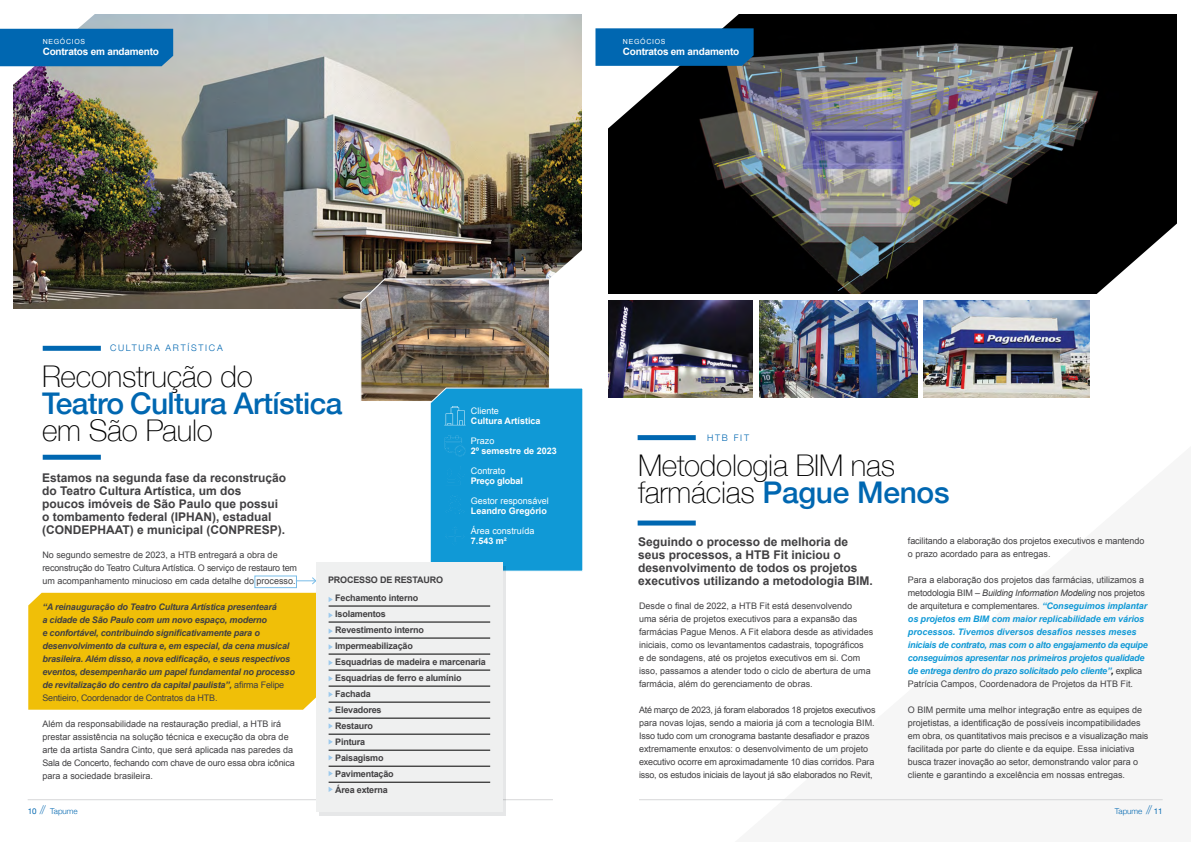
<style>
.page{position:relative;width:1191px;height:842px;background:#fff}
.page>*{position:absolute;margin:0;border:0;box-sizing:border-box;transform-origin:0 0}
.t1{font:100 29.9px/27.1px "Helvetica Neue";letter-spacing:-.01em;color:#000}
.t2{font:500 29.9px "Helvetica Neue";letter-spacing:-.02em;color:#0067b1}
.t3{font:700 12px/13px "Arial";color:#414042}
.t4{font:700 10px "Arial";letter-spacing:-.02em;color:#fff}
.t5{font:9px/13px "Arial";color:#414042}
.t6{font:italic 700 9px/13px "Arial";letter-spacing:-.03em;color:#1099d6}
.t7{font:italic 700 9px/13px "Arial";letter-spacing:-.02em;color:#414042}
.t8{font:9px/13px "Arial";letter-spacing:-.02em;color:#414042}
.t9{font:700 9px/16px "Arial";letter-spacing:-.02em;color:#414042}
.t10{font:700 9px "Arial";color:#fff}
.t11{font:9px "Arial";color:#fff}
.t12{font:300 9px "Helvetica Neue";letter-spacing:.19em;color:#0067b1}
.t13{font:700 9px "Arial";letter-spacing:-.02em;color:#fff}
.t14{font:300 8px "Helvetica Neue";color:#0067b1}
.t15{font:7px "Arial";letter-spacing:.1em;color:#fff}
.s1{font-weight:400;font-style:normal}
.s2{font-weight:400}
.s3{font-weight:100;font-size:12px}
.s4{font-weight:500;color:#0067b1}
.s5{font-weight:400;font-style:normal;color:#414042}
.s6{font-weight:400;color:#414042}
.s7{color:#000}
</style>
<div class="page">
<hr style="left:28px;top:799px;width:525px;height:1px;background:#d6d7d8">
<img style="left:608px;top:14px;width:568px;height:280px">
<svg style="left:1052px;top:211px;width:125px;height:122px"></svg>
<img style="left:608px;top:300px;width:144px;height:98px">
<img style="left:759px;top:300px;width:158px;height:98px">
<img style="left:923px;top:300px;width:166px;height:98px">
<img style="left:13px;top:15px;width:569px;height:293px">
<svg style="left:0;top:14px;width:173px;height:82px;background:#6895b9"></svg>
<hr style="left:639px;top:799px;width:523px;height:1px;background:#d6d7d8">
<svg style="left:595px;top:14px;width:160px;height:125px"></svg>
<div style="left:637px;top:435px;width:58px;height:5px;background:#0067b1"></div>
<div style="left:637px;top:520px;width:58px;height:5px;background:#0067b1"></div>
<div style="left:43px;top:346px;width:58px;height:5px;background:#0067b1"></div>
<div style="left:43px;top:455px;width:58px;height:5px;background:#0067b1"></div>
<div style="left:255px;top:576px;width:42px;height:12px;border:1px solid #79bde8"></div>
<svg style="left:296px;top:577px;width:20px;height:8px"></svg>
<img style="left:360px;top:238px;width:223px;height:334px">
<div style="left:319px;top:566px;width:187px;height:249px;background:#e6e7e8"></div>
<div style="left:316px;top:562px;width:187px;height:250px;background:#eff0f0"></div>
<hr style="left:328px;top:606px;width:162px;height:1px;background:#000">
<hr style="left:328px;top:670px;width:162px;height:1px;background:#000">
<hr style="left:328px;top:734px;width:162px;height:1px;background:#000">
<hr style="left:328px;top:638px;width:162px;height:1px;background:#000">
<hr style="left:328px;top:702px;width:162px;height:1px;background:#000">
<hr style="left:328px;top:766px;width:162px;height:1px;background:#000">
<hr style="left:328px;top:622px;width:162px;height:1px;background:#000">
<hr style="left:328px;top:686px;width:162px;height:1px;background:#000">
<hr style="left:328px;top:750px;width:162px;height:1px;background:#000">
<hr style="left:328px;top:654px;width:162px;height:1px;background:#000">
<hr style="left:328px;top:718px;width:162px;height:1px;background:#000">
<hr style="left:328px;top:782px;width:162px;height:1px;background:#000">
<svg style="left:328px;top:723px;width:5px;height:6px"></svg>
<svg style="left:328px;top:739px;width:5px;height:5px"></svg>
<svg style="left:328px;top:755px;width:5px;height:5px"></svg>
<svg style="left:28px;top:593px;width:305px;height:120px;background:#f0c31c"></svg>
<svg style="left:328px;top:771px;width:5px;height:5px"></svg>
<svg style="left:328px;top:787px;width:5px;height:5px"></svg>
<p class="t15" style="left:43px;top:37px;width:44px">NEGÓCIOS</p>
<p class="t4" style="left:43px;top:45px;width:118px">Contratos em andamento</p>
<p class="t15" style="left:623px;top:37px;width:44px">NEGÓCIOS</p>
<p class="t4" style="left:623px;top:44px;width:118px">Contratos em andamento</p>
<p class="t12" style="left:110px;top:341px;width:114px">CULTURA ARTÍSTICA</p>
<h1 class="t1" style="left:42px;top:361px;width:212px">Reconstrução do</h1>
<h1 class="t2" style="left:42px;top:379px;width:302px">Teatro Cultura Artística</h1>
<h1 class="t1" style="left:42px;top:416px;width:172px">em São Paulo</h1>
<h2 class="t3" style="left:42px;top:472px;width:246px">Estamos na segunda fase da reconstrução do Teatro Cultura Artística, um dos poucos imóveis de São Paulo que possui o tombamento federal (IPHAN), estadual (CONDEPHAAT) e municipal (CONPRESP).</h2>
<p class="t11" style="left:471px;top:405px;width:30px">Cliente</p>
<p class="t10" style="left:471px;top:415px;width:71px">Cultura Artística</p>
<p class="t11" style="left:471px;top:435px;width:25px">Prazo</p>
<p class="t10" style="left:471px;top:445px;width:87px">2º semestre de 2023</p>
<p class="t11" style="left:471px;top:465px;width:36px">Contrato</p>
<p class="t13" style="left:471px;top:475px;width:54px">Preço global</p>
<p class="t11" style="left:471px;top:495px;width:80px">Gestor responsável</p>
<p class="t10" style="left:471px;top:505px;width:78px">Leandro Gregório</p>
<p class="t11" style="left:471px;top:525px;width:65px">Área construída</p>
<p class="t10" style="left:471px;top:535px;width:38px">7.543 m²</p>
<p class="t5" style="left:42px;top:548px;width:256px">No segundo semestre de 2023, a HTB entregará a obra de reconstrução do Teatro Cultura Artística. O serviço de restauro tem um acompanhamento minucioso em cada detalhe do processo.</p>
<p class="t7" style="left:42px;top:601px;width:254px">“A reinauguração do Teatro Cultura Artística presenteará<br>a cidade de São Paulo com um novo espaço, moderno<br>e confortável, contribuindo significativamente para o desenvolvimento da cultura e, em especial, da cena musical brasileira. Além disso, a nova edificação, e seus respectivos eventos, desempenharão um papel fundamental no processo de revitalização do centro da capital paulista”, <span class="s1">afirma Felipe Sentieiro, Coordenador de Contratos da HTB.</span></p>
<p class="t5" style="left:42px;top:717px;width:254px">Além da responsabilidade na restauração predial, a HTB irá prestar assistência na solução técnica e execução da obra de arte da artista Sandra Cinto, que será aplicada nas paredes da Sala de Concerto, fechando com chave de ouro essa obra icônica para a sociedade brasileira.</p>
<p class="t14" style="left:28px;top:804px;width:52px"><span class="s2">10</span> <span class="s3">//</span> Tapume</p>
<p class="t9" style="left:328px;top:572px;width:116px">PROCESSO DE RESTAURO</p>
<p class="t9" style="left:335px;top:590px;width:152px">Fechamento interno<br>Isolamentos<br>Revestimento interno<br>Impermeabilização<br>Esquadrias de madeira e marcenaria<br>Esquadrias de ferro e alumínio<br>Fachada<br>Elevadores<br>Restauro<br>Pintura<br>Paisagismo<br>Pavimentação<br>Área externa</p>
<p class="t12" style="left:707px;top:430px;width:43px">HTB FIT</p>
<h1 class="t1" style="left:638px;top:451px;width:313px">Metodologia BIM nas farmácias <span class="s4">Pague Menos</span></h1>
<h2 class="t3" style="left:638px;top:535px;width:236px">Seguindo o processo de melhoria de seus processos, a HTB Fit iniciou o desenvolvimento de todos os projetos executivos utilizando a metodologia BIM.</h2>
<p class="t5" style="left:639px;top:599px;width:236px">Desde o final de 2022, a HTB Fit está desenvolvendo<br>uma séria de projetos executivos para a expansão das farmácias Pague Menos. A Fit elabora desde as atividades iniciais, como os levantamentos cadastrais, topográficos<br>e de sondagens, até os projetos executivos em si. Com isso, passamos a atender todo o ciclo de abertura de uma farmácia, além do gerenciamento de obras.</p>
<p class="t8" style="left:639px;top:703px;width:238px">Até março de 2023, já foram elaborados 18 projetos executivos para novas lojas, sendo a maioria já com a tecnologia BIM.<br>Isso tudo com um cronograma bastante desafiador e prazos extremamente enxutos: o desenvolvimento de um projeto executivo ocorre em aproximadamente 10 dias corridos. Para isso, os estudos iniciais de layout já são elaborados no Revit,</p>
<p class="t5" style="left:908px;top:534px;width:238px">facilitando a elaboração dos projetos executivos e mantendo o prazo acordado para as entregas.</p>
<p class="t6" style="left:908px;top:573px;width:241px"><span class="s5">Para a elaboração dos projetos das farmácias, utilizamos a metodologia BIM –</span> <span class="s6">Building Information Modeling</span> <span class="s5">nos projetos de arquitetura e complementares.</span> “Conseguimos implantar os projetos em BIM com maior replicabilidade em vários processos. Tivemos diversos desafios nesses meses iniciais de contrato, mas com o alto engajamento da equipe conseguimos apresentar nos primeiros projetos qualidade de entrega dentro do prazo solicitado pelo cliente”<span class="s7">,</span> <span class="s5">explica Patrícia Campos, Coordenadora de Projetos da HTB Fit.</span></p>
<p class="t5" style="left:908px;top:703px;width:242px">O BIM permite uma melhor integração entre as equipes de projetistas, a identificação de possíveis incompatibilidades em obra, os quantitativos mais precisos e a visualização mais facilitada por parte do cliente e da equipe. Essa iniciativa busca trazer inovação ao setor, demonstrando valor para o cliente e garantindo a excelência em nossas entregas.</p>
<p class="t14" style="left:1115px;top:804px;width:49px">Tapume <span class="s3">//</span> <span class="s2">11</span></p>
</div>
